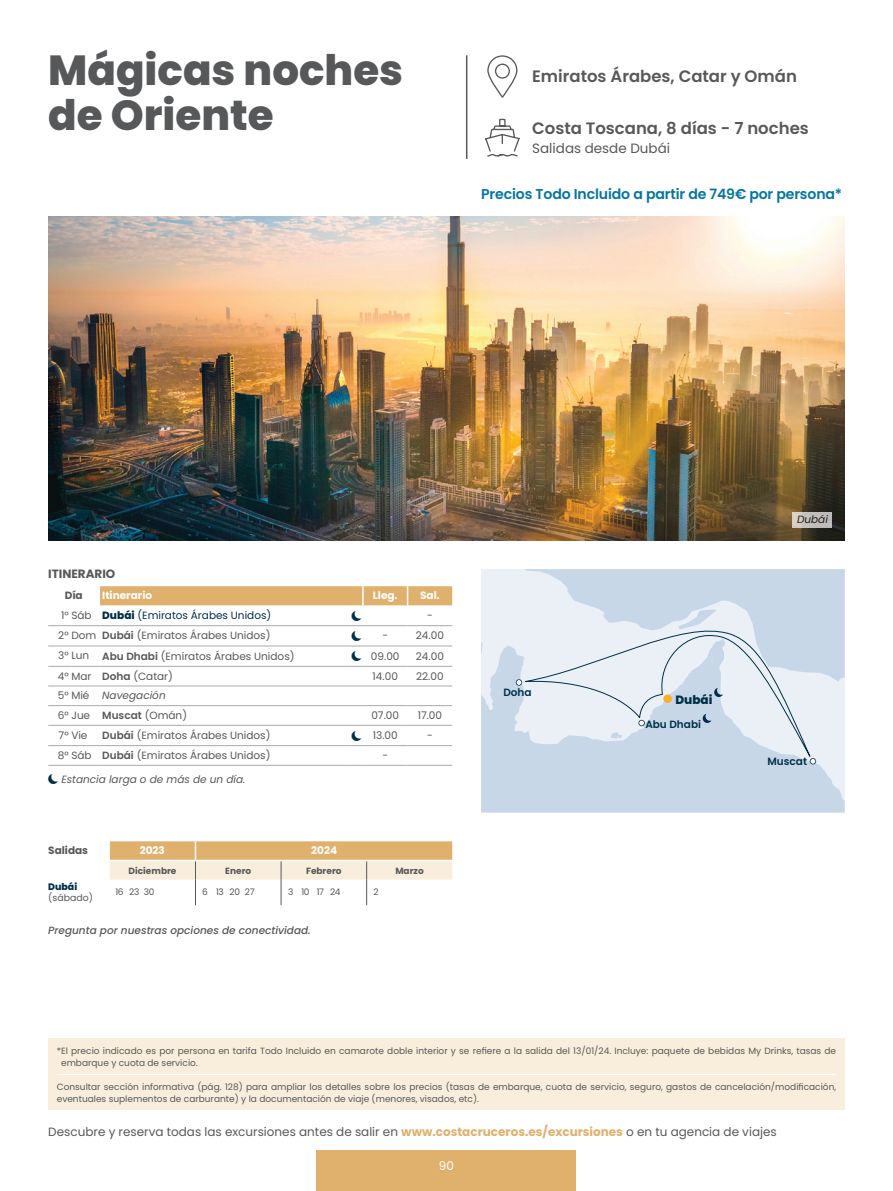
<style>
.page{position:relative;width:893px;height:1191px;background:#fff}
.page>*{position:absolute;margin:0;border:0;box-sizing:border-box;transform-origin:0 0}
.t1{font:800 42px/45px "Poppins";color:#57585a}
.t2{font:600 16.5px "Poppins";color:#57585a}
.t3{font:600 14.25px "Poppins";letter-spacing:-.01em;color:#0575a3}
.t4{font:14.25px "moonjo";color:#003049}
.t5{font:13.5px "Poppins";color:#57585a}
.t6{font:12px "Poppins";color:#57585a}
.t7{font:700 12px "Poppins";color:#57585a}
.t8{font:800 12px "Poppins";color:#003049}
.t9{font:12px "Poppins";color:#fff}
.t10{font:10.5px/19.6px "Poppins";color:#57585a}
.t11{font:italic 500 10.5px "Poppins";color:#57585a}
.t12{font:10.5px "Poppins";color:#003049}
.t13{font:italic 10.5px "Poppins";color:#57585a}
.t14{font:700 10.5px "Poppins";color:#fff}
.t15{font:600 10.5px "Poppins";color:#003049}
.t16{font:700 10.5px "Poppins";color:#57585a}
.t17{font:italic 10.5px "Poppins";color:#231f20}
.t18{font:9.3px "Poppins";color:#57585a}
.t19{font:800 9.3px "Poppins";color:#003049}
.t20{font:9px/12px "Poppins";color:#57585a}
.t21{font:700 9px "Poppins";color:#57585a}
.s1{color:#57585a}
.s2{font-weight:800}
.s3{font-weight:600}
.s4{font-family:"moonjo";font-size:14.25px;color:#003049}
.s5{font-style:italic}
.s6{font-family:"moonjo";font-style:normal;font-size:14.25px;color:#003049}
.s7{font-weight:700;color:#e0b06d}
</style>
<div class="page">
<div style="left:48px;top:1038px;width:797px;height:72px;background:#f9eedc"></div>
<hr style="left:57px;top:1074px;width:779px;height:1px;background:#fff">
<hr style="left:466px;top:55px;width:1px;height:104px;background:#57585a">
<svg style="left:487px;top:55px;width:30px;height:43px"></svg>
<svg style="left:485px;top:119px;width:35px;height:38px"></svg>
<svg style="left:110px;top:841px;width:342px;height:64px"></svg>
<hr style="left:110px;top:859px;width:85px;height:2px;background:#fff">
<div style="left:99px;top:586px;width:353px;height:19px;background:#e0b06d"></div>
<hr style="left:99px;top:625px;width:251px;height:1px;background:#a8a9ad">
<svg style="left:48px;top:625px;width:51px;height:1px"></svg>
<svg style="left:350px;top:625px;width:13px;height:1px"></svg>
<hr style="left:363px;top:625px;width:45px;height:1px;background:#a8a9ad">
<hr style="left:408px;top:625px;width:44px;height:1px;background:#a8a9ad">
<hr style="left:99px;top:645px;width:251px;height:1px;background:#a8a9ad">
<svg style="left:48px;top:645px;width:51px;height:1px"></svg>
<svg style="left:350px;top:645px;width:13px;height:1px"></svg>
<hr style="left:363px;top:645px;width:45px;height:1px;background:#a8a9ad">
<hr style="left:408px;top:645px;width:44px;height:1px;background:#a8a9ad">
<hr style="left:99px;top:666px;width:251px;height:1px;background:#a8a9ad">
<svg style="left:350px;top:666px;width:13px;height:1px"></svg>
<svg style="left:48px;top:666px;width:51px;height:1px"></svg>
<hr style="left:363px;top:666px;width:45px;height:1px;background:#a8a9ad">
<hr style="left:408px;top:666px;width:44px;height:1px;background:#a8a9ad">
<hr style="left:99px;top:685px;width:251px;height:1px;background:#a8a9ad">
<svg style="left:350px;top:685px;width:13px;height:1px"></svg>
<svg style="left:48px;top:685px;width:51px;height:1px"></svg>
<hr style="left:363px;top:685px;width:45px;height:1px;background:#a8a9ad">
<hr style="left:408px;top:685px;width:44px;height:1px;background:#a8a9ad">
<hr style="left:99px;top:705px;width:251px;height:1px;background:#a8a9ad">
<svg style="left:350px;top:705px;width:13px;height:1px"></svg>
<svg style="left:48px;top:705px;width:51px;height:1px"></svg>
<hr style="left:363px;top:705px;width:45px;height:1px;background:#a8a9ad">
<hr style="left:408px;top:705px;width:44px;height:1px;background:#a8a9ad">
<hr style="left:99px;top:725px;width:251px;height:1px;background:#a8a9ad">
<svg style="left:48px;top:725px;width:51px;height:1px"></svg>
<svg style="left:350px;top:725px;width:13px;height:1px"></svg>
<hr style="left:363px;top:725px;width:45px;height:1px;background:#a8a9ad">
<hr style="left:408px;top:725px;width:44px;height:1px;background:#a8a9ad">
<hr style="left:99px;top:745px;width:251px;height:1px;background:#a8a9ad">
<svg style="left:350px;top:745px;width:13px;height:1px"></svg>
<svg style="left:48px;top:745px;width:51px;height:1px"></svg>
<hr style="left:363px;top:745px;width:45px;height:1px;background:#a8a9ad">
<hr style="left:408px;top:745px;width:44px;height:1px;background:#a8a9ad">
<svg style="left:48px;top:765px;width:51px;height:1px"></svg>
<hr style="left:99px;top:765px;width:251px;height:1px;background:#a8a9ad">
<svg style="left:350px;top:765px;width:13px;height:1px"></svg>
<hr style="left:363px;top:765px;width:45px;height:1px;background:#a8a9ad">
<hr style="left:408px;top:765px;width:44px;height:1px;background:#a8a9ad">
<svg style="left:481px;top:569px;width:364px;height:243px;background:#cfdceb"></svg>
<svg style="left:514px;top:619px;width:304px;height:154px;background:#d8e2ed"></svg>
<svg style="left:810px;top:758px;width:6px;height:6px"></svg>
<svg style="left:638px;top:720px;width:7px;height:6px"></svg>
<svg style="left:703px;top:714px;width:8px;height:9px"></svg>
<svg style="left:714px;top:688px;width:9px;height:9px"></svg>
<div style="left:663px;top:694px;width:9px;height:9px;background:#fbaf25;border-radius:50%"></div>
<svg style="left:516px;top:679px;width:6px;height:6px"></svg>
<img style="left:48px;top:217px;width:797px;height:323px">
<svg style="left:793px;top:512px;width:39px;height:15px"></svg>
<div style="left:317px;top:1150px;width:259px;height:41px;background:#e0b06d"></div>
<h1 class="t1" style="left:48px;top:48px;width:356px">Mágicas noches de Oriente</h1>
<h2 class="t2" style="left:532px;top:67px;width:266px">Emiratos Árabes, Catar y Omán</h2>
<h2 class="t2" style="left:532px;top:118px;width:278px">Costa Toscana, 8 días - 7 noches</h2>
<h3 class="t5" style="left:532px;top:141px;width:139px">Salidas desde Dubái</h3>
<h3 class="t3" style="left:481px;top:186px;width:363px">Precios Todo Incluido a partir de 749€ por persona*</h3>
<h3 class="t7" style="left:48px;top:566px;width:69px">ITINERARIO</h3>
<p class="t16" style="left:65px;top:590px;width:19px">Día</p>
<p class="t14" style="left:102px;top:590px;width:51px">Itinerario</p>
<p class="t14" style="left:373px;top:590px;width:26px">Lleg.</p>
<p class="t14" style="left:420px;top:590px;width:21px">Sal.</p>
<p class="t12" style="left:61px;top:609px;width:212px"><span class="s1">1° Sáb</span> <span class="s2">Dubái</span> (Emiratos Árabes Unidos)</p>
<h3 class="t4" style="left:352px;top:609px;width:11px">M</h3>
<p class="t10" style="left:427px;top:605px;width:7px">-</p>
<p class="t10" style="left:58px;top:626px;width:214px">2° Dom <span class="s3">Dubái</span> (Emiratos Árabes Unidos)</p>
<h3 class="t4" style="left:352px;top:629px;width:11px">M</h3>
<p class="t10" style="left:382px;top:625px;width:7px">-</p>
<p class="t10" style="left:416px;top:625px;width:30px">24.00</p>
<p class="t10" style="left:58px;top:646px;width:238px">3° Lun <span class="s3">Abu Dhabi</span> (Emiratos Árabes Unidos)</p>
<p class="t10" style="left:352px;top:646px;width:49px"><span class="s4">M</span> 09.00</p>
<p class="t10" style="left:416px;top:646px;width:30px">24.00</p>
<p class="t10" style="left:58px;top:666px;width:117px">4° Mar <span class="s3">Doha</span> (Catar)</p>
<p class="t10" style="left:373px;top:666px;width:27px">14.00</p>
<p class="t10" style="left:416px;top:666px;width:29px">22.00</p>
<p class="t10" style="left:58px;top:686px;width:131px">5° Mié <span class="s5">Navegación<br></span>6° Jue <span class="s3">Muscat</span> (Omán)</p>
<p class="t10" style="left:371px;top:705px;width:29px">07.00</p>
<p class="t10" style="left:418px;top:705px;width:26px">17.00</p>
<p class="t10" style="left:59px;top:725px;width:30px">7° Vie</p>
<p class="t10" style="left:102px;top:725px;width:170px"><span class="s3">Dubái</span> (Emiratos Árabes Unidos)</p>
<p class="t10" style="left:352px;top:725px;width:48px"><span class="s4">M</span> 13.00</p>
<p class="t10" style="left:427px;top:725px;width:7px">-</p>
<p class="t10" style="left:58px;top:745px;width:214px">8° Sáb <span class="s3">Dubái</span> (Emiratos Árabes Unidos)</p>
<p class="t10" style="left:382px;top:745px;width:7px">-</p>
<p class="t13" style="left:48px;top:773px;width:199px"><span class="s6">M</span> Estancia larga o de más de un día.</p>
<p class="t16" style="left:48px;top:844px;width:41px">Salidas</p>
<p class="t14" style="left:140px;top:844px;width:27px">2023</p>
<p class="t14" style="left:311px;top:844px;width:27px">2024</p>
<p class="t21" style="left:129px;top:865px;width:49px">Diciembre</p>
<p class="t21" style="left:225px;top:865px;width:28px">Enero</p>
<p class="t21" style="left:306px;top:865px;width:37px">Febrero</p>
<p class="t21" style="left:395px;top:865px;width:30px">Marzo</p>
<p class="t19" style="left:48px;top:881px;width:30px">Dubái</p>
<p class="t18" style="left:48px;top:892px;width:46px">(sábado)</p>
<p class="t20" style="left:115px;top:886px;width:41px">16 23 30</p>
<p class="t20" style="left:202px;top:886px;width:54px">6 13 20 27</p>
<p class="t20" style="left:288px;top:886px;width:54px">3 10 17 24</p>
<p class="t20" style="left:374px;top:886px;width:7px">2</p>
<p class="t11" style="left:48px;top:924px;width:264px">Pregunta por nuestras opciones de conectividad.</p>
<p class="t15" style="left:503px;top:687px;width:30px">Doha</p>
<p class="t17" style="left:797px;top:513px;width:32px">Dubái</p>
<h3 class="t8" style="left:675px;top:692px;width:39px">Dubái</h3>
<p class="t15" style="left:645px;top:719px;width:57px">Abu Dhabi</p>
<p class="t15" style="left:767px;top:756px;width:41px">Muscat</p>
<p class="t20" style="left:61px;top:1044px;width:777px;text-indent:-4px">*El precio indicado es por persona en tarifa Todo Incluido en camarote doble interior y se refiere a la salida del 13/01/24. Incluye: paquete de bebidas My Drinks, tasas de embarque y cuota de servicio.</p>
<p class="t20" style="left:57px;top:1080px;width:781px">Consultar sección informativa (pág. 128) para ampliar los detalles sobre los precios (tasas de embarque, cuota de servicio, seguro, gastos de cancelación/modificación, eventuales suplementos de carburante) y la documentación de viaje (menores, visados, etc).</p>
<h3 class="t6" style="left:48px;top:1124px;width:730px">Descubre y reserva todas las excursiones antes de salir en <span class="s7">www.costacruceros.es/excursiones</span> o en tu agencia de viajes</h3>
<h3 class="t9" style="left:439px;top:1158px;width:17px">90</h3>
</div>
